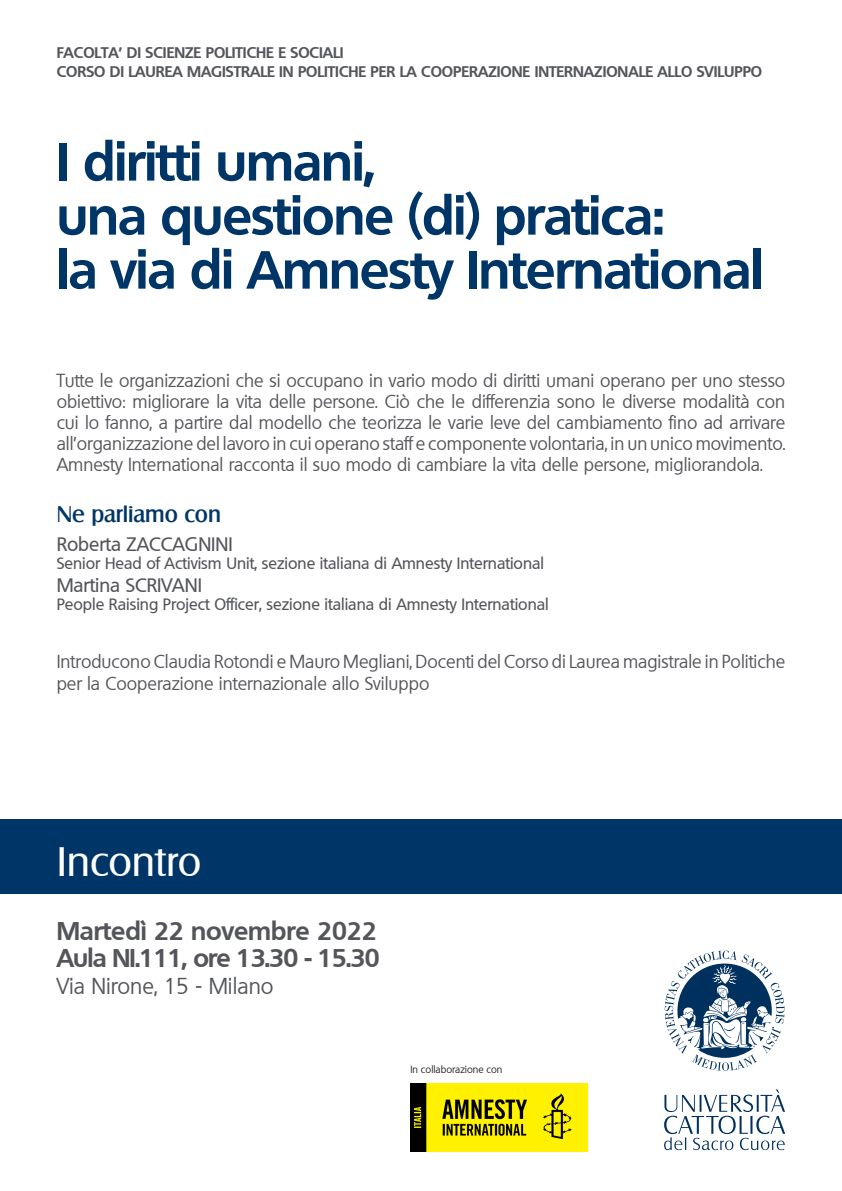
<style>
.page{position:relative;width:842px;height:1191px;background:#fff}
.page>*{position:absolute;margin:0;border:0;box-sizing:border-box;transform-origin:0 0}
.Sottotitolo{font:700 52px "Quebec";letter-spacing:-.015em;color:#003667}
.Evento{font:40px "Salzburg";color:#fff}
.Aula-ora{font:700 25px "Quebec";letter-spacing:-.03em;color:#54555a}
.Data{font:700 25px "Quebec";color:#54555a}
.Luogo{font:22px "Quebec";color:#54555a}
.Titolo_3{font:500 22px "Salzburg";color:#003667}
.professore{font:500 19px "Quebec";color:#54555a}
.ora{font:18px/21px "Quebec";color:#54555a;text-align:justify}
.professore-2{font:18px/22px "Quebec";color:#54555a}
.professore-3{font:500 16px "Quebec";color:#54555a}
.Fac-Dip{font:700 15px "Quebec";color:#54555a}
.t1{font:10px "Quebec";color:#231f20}
</style>
<div class="page">
<div style="left:0;top:819px;width:842px;height:75px;background:#003667"></div>
<svg style="left:665px;top:950px;width:119px;height:121px"></svg>
<svg style="left:664px;top:1089px;width:121px;height:61px"></svg>
<img style="left:410px;top:1083px;width:177px;height:68px">
<p class="Fac-Dip" style="left:57px;top:43px;width:288px">FACOLTA’ DI SCIENZE POLITICHE E SOCIALI</p>
<p class="Fac-Dip" style="left:57px;top:62px;width:707px">CORSO DI LAUREA MAGISTRALE IN POLITICHE PER LA COOPERAZIONE INTERNAZIONALE ALLO SVILUPPO</p>
<p class="Sottotitolo" style="left:57px;top:128px;width:320px">I diritti umani,</p>
<p class="Sottotitolo" style="left:57px;top:182px;width:610px">una questione (di) pratica:</p>
<p class="Sottotitolo" style="left:57px;top:236px;width:708px">la via di Amnesty International</p>
<p class="ora" style="left:57px;top:370px;width:730px">Tutte le organizzazioni che si occupano in vario modo di diritti umani operano per uno stesso obiettivo: migliorare la vita delle persone. Ciò che le differenzia sono le diverse modalità con cui lo fanno, a partire dal modello che teorizza le varie leve del cambiamento fino ad arrivare all’organizzazione del lavoro in cui operano staff e componente volontaria, in un unico movimento.<br>Amnesty International racconta il suo modo di cambiare la vita delle persone, migliorandola.</p>
<p class="Titolo_3" style="left:57px;top:500px;width:166px">Ne parliamo con</p>
<p class="professore" style="left:57px;top:531px;width:178px">Roberta ZACCAGNINI</p>
<p class="professore-3" style="left:57px;top:552px;width:489px">Senior Head of Activism Unit, sezione italiana di Amnesty International</p>
<p class="professore" style="left:57px;top:573px;width:147px">Martina SCRIVANI</p>
<p class="professore-3" style="left:57px;top:594px;width:494px">People Raising Project Officer, sezione italiana di Amnesty International</p>
<p class="professore-2" style="left:57px;top:651px;width:730px">Introducono Claudia Rotondi e Mauro Megliani, Docenti del Corso di Laurea magistrale in Politiche per la Cooperazione internazionale allo Sviluppo</p>
<p class="Evento" style="left:57px;top:837px;width:146px">Incontro</p>
<p class="Data" style="left:57px;top:914px;width:321px">Martedì 22 novembre 2022</p>
<p class="Aula-ora" style="left:57px;top:941px;width:324px">Aula NI.111, ore 13.30 - 15.30</p>
<p class="Luogo" style="left:57px;top:971px;width:218px">Via Nirone, 15 - Milano</p>
<p class="t1" style="left:410px;top:1063px;width:94px">In collaborazione con</p>
</div>
